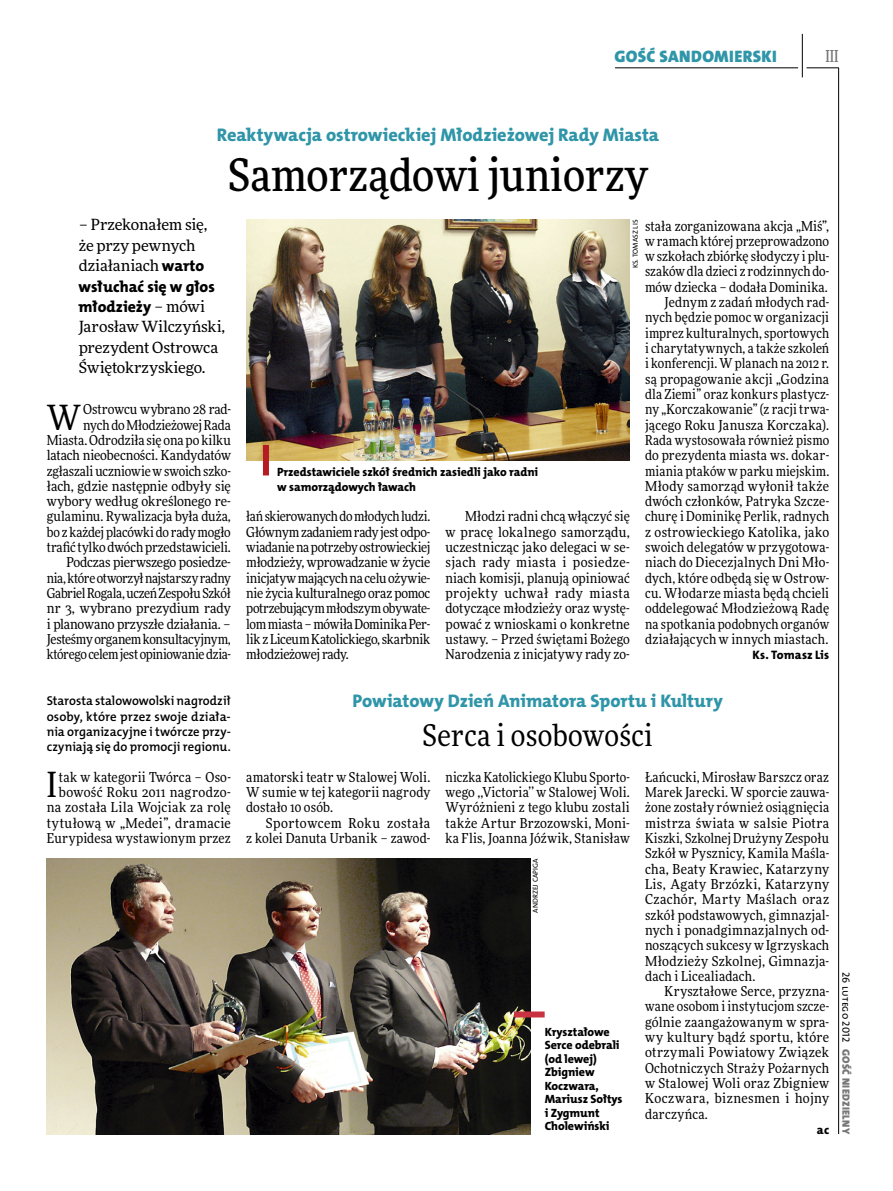
<style>
.page{position:relative;width:893px;height:1191px;background:#fff}
.page>*{position:absolute;margin:0;border:0;box-sizing:border-box;transform-origin:0 0}
.t1{font:500 45px "Freeday Narrow";color:#000}
.t2{font:34.8px "Freeday Narrow News";color:#000}
.t3{font:30px "Freeday Narrow News";letter-spacing:.01em;color:#000}
.t4{font:18.3px "The Mix HP8 Ex Bld";letter-spacing:-.005em;color:#2f95a8}
.t5{font:16.65px "The Mix HP9 Blk";letter-spacing:.02em;color:#2f95a8}
.t6{font:500 16.5px "Freeday Narrow";color:#777778;scale:.9 1}
.t7{font:15.75px/20.4px "The Mix HP8 Ex Bld";letter-spacing:-.005em;color:#000}
.t8{font:15.45px/20.4px "Freeday News";letter-spacing:-.01em;color:#000}
.t9{font:13.65px/15.3px "Freeday Narrow News";letter-spacing:.005em;color:#000;text-align:justify}
.t10{font:13.65px/15.3px "Freeday Narrow News";letter-spacing:.025em;color:#000;text-align:right}
.t11{font:12.9px/15.3px "The Mix HP6 Se Bld";color:#000;text-align:justify}
.t12{font:12.3px "The Mix HP8 Ex Bld";letter-spacing:.005em;color:#000}
.t13{font:12px/13.5px "The Mix HP8 Ex Bld";letter-spacing:-.005em;color:#000}
.t14{font:10.5px "The Mix HP9 Blk";letter-spacing:.025em;color:#777778}
.t15{font:10.5px "The Mix HP5 Plain";color:#000}
.t16{font:7.2px "The Mix HP5 Plain";letter-spacing:.01em;color:#000}
.s1{font-family:"The Mix HP8 Ex Bld";font-size:15.75px}
.s2{font-family:"Freeday News";font-size:15.45px}
</style>
<div class="page">
<hr style="left:806px;top:68px;width:33px;height:1px;background:#000">
<hr style="left:615px;top:68px;width:183px;height:1px;background:#000">
<hr style="left:838px;top:68px;width:1px;height:1066px;background:#000">
<hr style="left:802px;top:34px;width:1px;height:43px;background:#000">
<img style="left:246px;top:220px;width:384px;height:240px">
<div style="left:263px;top:445px;width:6px;height:30px;background:#b51b24"></div>
<img style="left:47px;top:858px;width:483px;height:276px">
<div style="left:514px;top:1011px;width:31px;height:6px;background:#c93241"></div>
<p class="t5" style="left:615px;top:46px;width:164px">GOŚĆ SANDOMIERSKI</p>
<p class="t6" style="left:825px;top:46px;width:16px">III</p>
<h3 class="t4" style="left:217px;top:123px;width:444px">Reaktywacja ostrowieckiej Młodzieżowej Rady Miasta</h3>
<h1 class="t1" style="left:228px;top:147px;width:421px">Samorządowi juniorzy</h1>
<p class="t8" style="left:79px;top:214px;width:130px">– Przekonałem się, że przy pewnych działaniach <span class="s1">warto</span></p>
<p class="t7" style="left:79px;top:276px;width:138px">wsłuchać się w głos młodzieży <span class="s2">– mówi</span></p>
<p class="t8" style="left:79px;top:316px;width:148px">Jarosław Wilczyński, prezydent Ostrowca<br>Świętokrzyskiego.</p>
<h2 class="t2" style="left:47px;top:396px;width:36px">W</h2>
<p class="t9" style="left:47px;top:401px;width:186px;text-align:right">Ostrowcu wybrano 28 rad-<br>nych do Młodzieżowej Rada Miasta. Odrodziła się ona po kilku latach nieobecności. Kandydatów zgłaszali uczniowie w swoich szko&shy;łach, gdzie następnie odbyły się wybory według określonego re&shy;gulaminu. Rywalizacja była duża, bo z każdej placówki do rady mogło trafić tylko dwóch przedstawicieli.<br>Podczas pierwszego posiedze&shy;nia, które otworzył najstarszy radny Gabriel Rogala, uczeń Zespołu Szkół nr 3, wybrano prezydium rady i planowano przyszłe działania. – Jesteśmy organem konsultacyjnym, którego celem jest opiniowanie dzia-</p>
<p class="t9" style="left:645px;top:218px;width:186px;text-align:right">stała zorganizowana akcja „Miś”, w ramach której przeprowadzono w szkołach zbiórkę słodyczy i plu&shy;szaków dla dzieci z rodzinnych do&shy;mów dziecka – dodała Dominika.<br>Jednym z zadań młodych rad&shy;nych będzie pomoc w organizacji imprez kulturalnych, sportowych i charytatywnych, a także szkoleń i konferencji. W planach na 2012 r. są propagowanie akcji „Godzina dla Ziemi” oraz konkurs plastycz&shy;ny „Korczakowanie” (z racji trwa&shy;jącego Roku Janusza Korczaka).<br>Rada wystosowała również pismo do prezydenta miasta ws. dokar&shy;miania ptaków w parku miejskim.<br>Młody samorząd wyłonił także dwóch członków, Patryka Szcze&shy;churę i Dominikę Perlik, radnych z ostrowieckiego Katolika, jako swoich delegatów w przygotowa&shy;niach do Diecezjalnych Dni Mło&shy;dych, które odbędą się w Ostrow&shy;cu. Włodarze miasta będą chcieli oddelegować Młodzieżową Radę na spotkania podobnych organów działających w innych miastach.</p>
<p class="t12" style="left:753px;top:647px;width:78px">Ks. Tomasz Lis</p>
<p class="t16" style="left:631px;top:268px;width:50px;rotate:-90deg">Ks. Tomasz Lis</p>
<p class="t13" style="left:277px;top:464px;width:262px;line-height:15.3px">Przedstawiciele szkół średnich zasiedli jako radni w samorządowych ławach</p>
<p class="t9" style="left:246px;top:509px;width:186px">łań skierowanych do młodych ludzi.<br>Głównym zadaniem rady jest odpo&shy;wiadanie na potrzeby ostrowieckiej młodzieży, wprowadzanie w życie inicjatyw mających na celu ożywie&shy;nie życia kulturalnego oraz pomoc potrzebującym młodszym obywate&shy;lom miasta – mówiła Dominika Per&shy;lik z Liceum Katolickiego, skarbnik młodzieżowej rady.</p>
<p class="t9" style="left:446px;top:509px;width:186px;text-indent:20px">Młodzi radni chcą włączyć się w pracę lokalnego samorządu, uczestnicząc jako delegaci w se&shy;sjach rady miasta i posiedze&shy;niach komisji, planują opiniować projekty uchwał rady miasta dotyczące młodzieży oraz wystę&shy;pować z wnioskami o konkretne ustawy. – Przed świętami Bożego Narodzenia z inicjatywy rady zo-</p>
<h3 class="t4" style="left:353px;top:689px;width:372px">Powiatowy Dzień Animatora Sportu i Kultury</h3>
<h3 class="t3" style="left:422px;top:717px;width:232px">Serca i osobowości</h3>
<p class="t11" style="left:47px;top:693px;width:186px">Starosta stalowowolski nagrodził osoby, które przez swoje działa&shy;nia organizacyjne i twórcze przy&shy;czyniają się do promocji regionu.</p>
<h2 class="t2" style="left:47px;top:763px;width:12px">I</h2>
<p class="t9" style="left:47px;top:769px;width:186px;text-align:right">tak w kategorii Twórca – Oso&shy;bowość Roku 2011 nagrodzo&shy;na została Lila Wojciak za rolę tytułową w „Medei”, dramacie<br>Eurypidesa wystawionym przez</p>
<p class="t9" style="left:246px;top:769px;width:186px">amatorski teatr w Stalowej Woli.<br>W sumie w tej kategorii nagrody dostało 10 osób.</p>
<p class="t9" style="left:446px;top:769px;width:186px">niczka Katolickiego Klubu Sporto&shy;wego ,,Victoria’’ w Stalowej Woli.<br>Wyróżnieni z tego klubu zostali także Artur Brzozowski, Moni&shy;ka Flis, Joanna Jóźwik, Stanisław</p>
<p class="t9" style="left:645px;top:769px;width:186px">Łańcucki, Mirosław Barszcz oraz Marek Jarecki. W sporcie zauwa&shy;żone zostały również osiągnięcia mistrza świata w salsie Piotra Kiszki, Szkolnej Drużyny Zespołu Szkół w Pysznicy, Kamila Maśla&shy;cha, Beaty Krawiec, Katarzyny Lis, Agaty Brzózki, Katarzyny Czachór, Marty Maślach oraz szkół podstawowych, gimnazjal&shy;nych i ponadgimnazjalnych od&shy;noszących sukcesy w Igrzyskach Młodzieży Szkolnej, Gimnazja&shy;dach i Licealiadach.</p>
<p class="t9" style="left:645px;top:983px;width:186px;text-indent:20px">Kryształowe Serce, przyzna&shy;wane osobom i instytucjom szcze&shy;gólnie zaangażowanym w spra&shy;wy kultury bądź sportu, które otrzymali Powiatowy Związek Ochotniczych Straży Pożarnych w Stalowej Woli oraz Zbigniew Koczwara, biznesmen i hojny darczyńca.</p>
<p class="t12" style="left:817px;top:1122px;width:14px">ac</p>
<p class="t10" style="left:246px;top:815px;width:186px">Sportowcem Roku została<br>z kolei Danuta Urbanik – zawod-</p>
<p class="t16" style="left:531px;top:913px;width:56px;rotate:-90deg">Andrzej Capiga</p>
<p class="t13" style="left:545px;top:1025px;width:79px">Kryształowe<br>Serce odebrali (od lewej)<br>Zbigniew<br>Koczwara,<br>Mariusz Sołtys i Zygmunt<br>Cholewiński</p>
<p class="t15" style="left:853px;top:972px;width:72px;rotate:90deg">26 lutego 2012</p>
<p class="t14" style="left:853px;top:1049px;width:86px;rotate:90deg">GOŚĆ NIEDZIELNY</p>
</div>
